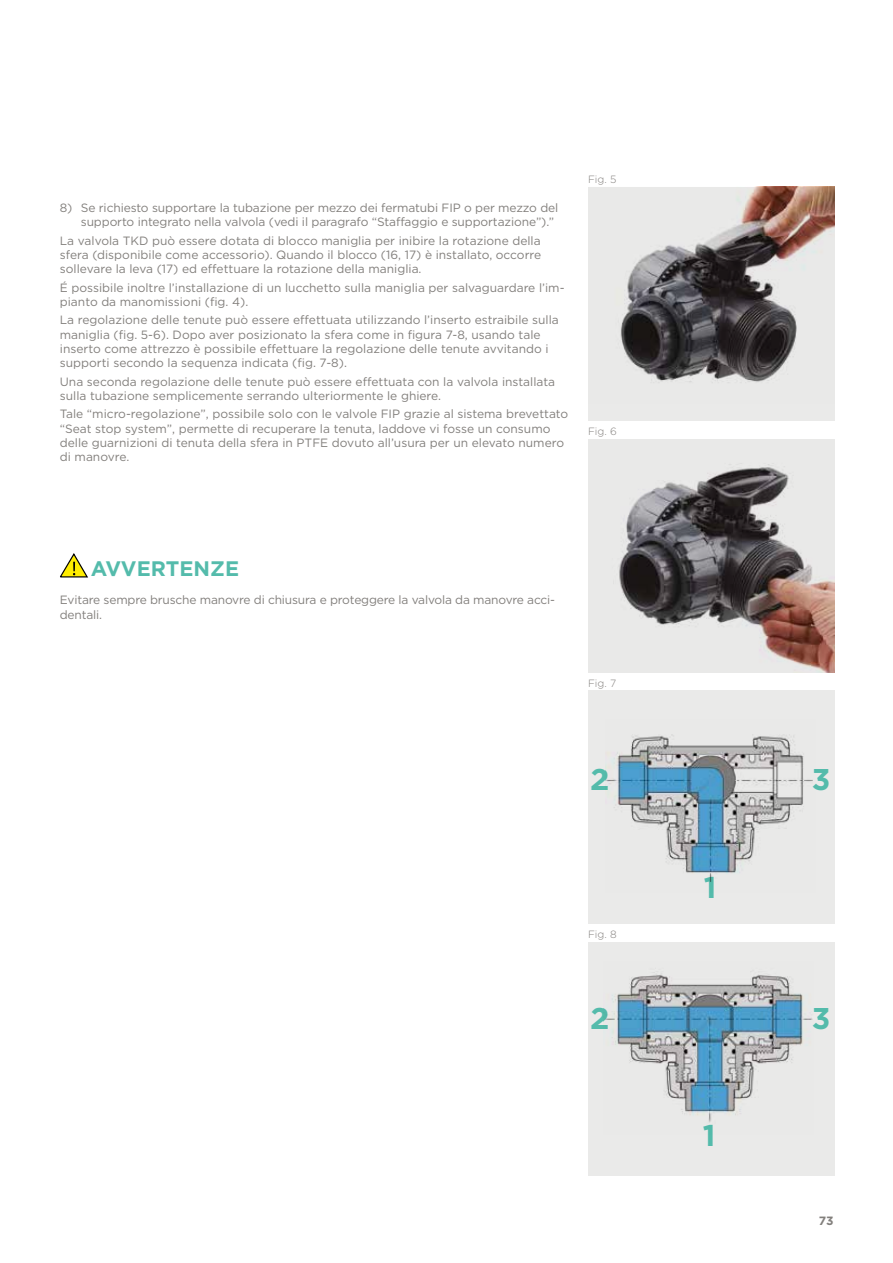
<style>
.page{position:relative;width:893px;height:1263px;background:#fff}
.page>*{position:absolute;margin:0;border:0;box-sizing:border-box;transform-origin:0 0}
.t1{font:700 30px "Gotham";color:#54bbab}
.t2{font:700 21px "Gotham";color:#54bbab}
.t3{font:12px/14.2px "Gotham";color:#827f7c}
.t4{font:700 12px "Gotham";color:#827f7c}
.t5{font:300 10.5px "Gotham";color:#827f7c}
</style>
<div class="page">
<div style="left:588px;top:690px;width:247px;height:234px;background:#eaeae9"></div>
<div style="left:588px;top:942px;width:247px;height:234px;background:#eaeae9"></div>
<svg style="left:60px;top:553px;width:28px;height:25px"></svg>
<div style="left:588px;top:187px;width:247px;height:234px;background:#eaeae9"></div>
<img style="left:620px;top:187px;width:215px;height:196px">
<img style="left:588px;top:439px;width:247px;height:234px">
<img style="left:606px;top:734px;width:207px;height:148px">
<img style="left:604px;top:972px;width:209px;height:151px">
<p class="t3" style="left:81px;top:200px;width:479px;text-indent:-21px">8) Se richiesto supportare la tubazione per mezzo dei fermatubi FIP o per mezzo del supporto integrato nella valvola (vedi il paragrafo “Staffaggio e supportazione”).”</p>
<p class="t3" style="left:60px;top:233px;width:483px;text-align:justify">La valvola TKD può essere dotata di blocco maniglia per inibire la rotazione della sfera (disponibile come accessorio). Quando il blocco (16, 17) è installato, occorre sollevare la leva (17) ed effettuare la rotazione della maniglia.</p>
<p class="t3" style="left:60px;top:280px;width:506px">É possibile inoltre l’installazione di un lucchetto sulla maniglia per salvaguardare l’im&shy;pianto da manomissioni (fig. 4).</p>
<p class="t3" style="left:60px;top:313px;width:500px">La regolazione delle tenute può essere effettuata utilizzando l’inserto estraibile sulla maniglia (fig. 5-6). Dopo aver posizionato la sfera come in figura 7-8, usando tale inserto come attrezzo è possibile effettuare la regolazione delle tenute avvitando i supporti secondo la sequenza indicata (fig. 7-8).</p>
<p class="t3" style="left:60px;top:374px;width:497px">Una seconda regolazione delle tenute può essere effettuata con la valvola installata sulla tubazione semplicemente serrando ulteriormente le ghiere.</p>
<p class="t3" style="left:60px;top:407px;width:510px">Tale “micro-regolazione”, possibile solo con le valvole FIP grazie al sistema brevettato “Seat stop system”, permette di recuperare la tenuta, laddove vi fosse un consumo delle guarnizioni di tenuta della sfera in PTFE dovuto all’usura per un elevato numero di manovre.</p>
<p class="t5" style="left:588px;top:173px;width:30px">Fig. 5</p>
<p class="t5" style="left:588px;top:424px;width:30px">Fig. 6</p>
<h2 class="t2" style="left:91px;top:554px;width:150px">AVVERTENZE</h2>
<p class="t3" style="left:60px;top:593px;width:497px">Evitare sempre brusche manovre di chiusura e proteggere la valvola da manovre acci&shy;dentali.</p>
<p class="t5" style="left:588px;top:676px;width:30px">Fig. 7</p>
<h1 class="t1" style="left:590px;top:760px;width:20px">2</h1>
<p class="t5" style="left:588px;top:927px;width:30px">Fig. 8</p>
<h1 class="t1" style="left:590px;top:998px;width:20px">2</h1>
<h1 class="t1" style="left:704px;top:868px;width:14px">1</h1>
<h1 class="t1" style="left:703px;top:1115px;width:14px">1</h1>
<h1 class="t1" style="left:812px;top:760px;width:20px">3</h1>
<h1 class="t1" style="left:812px;top:998px;width:20px">3</h1>
<p class="t4" style="left:819px;top:1212px;width:16px">73</p>
</div>
